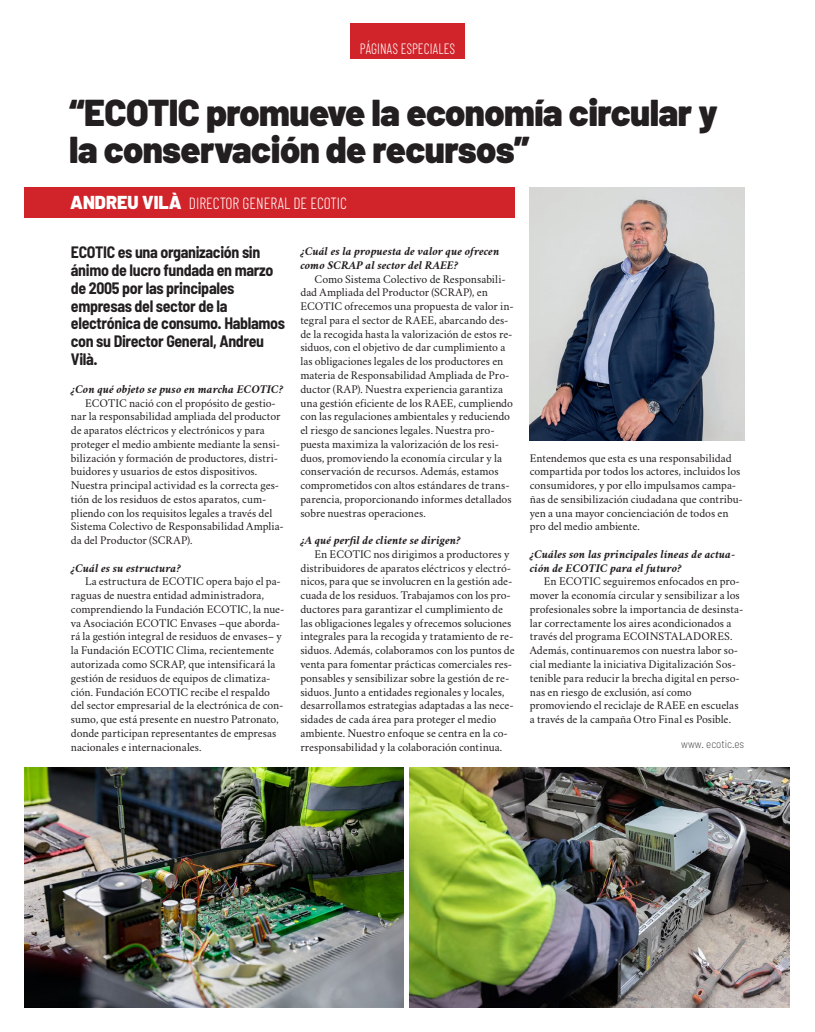
<style>
.page{position:relative;width:815px;height:1032px;background:#fff}
.page>*{position:absolute;margin:0;border:0;box-sizing:border-box;transform-origin:0 0}
.t1{font:900 37.5px/37.5px "Barlow";letter-spacing:-.015em;color:#231f20}
.t2{font:700 semi-condensed 16.5px/17.8px "Barlow";letter-spacing:-.02em;color:#231f20;scale:.96 1}
.t3{font:300 16.25px "Barlow Condensed";color:#fff;scale:.96 1}
.t4{font:300 15px "Barlow Condensed";color:#fff;scale:.9 1}
.t5{font:italic 700 11.88px/13.8px "Crimson";color:#231f20}
.t6{font:11.62px/13.8px "Crimson";color:#231f20}
.t7{font:200 semi-condensed 11.12px "Barlow";color:#231f20}
.s1{font-family:"Barlow";font-weight:900;font-size:18.75px}
</style>
<div class="page">
<div style="left:350px;top:23px;width:115px;height:35px;background:#d1232a"></div>
<div style="left:24px;top:187px;width:491px;height:31px;background:#d1232a"></div>
<img style="left:530px;top:187px;width:214px;height:253px">
<img style="left:24px;top:767px;width:380px;height:239px">
<img style="left:409px;top:767px;width:380px;height:239px">
<p class="t4" style="left:360px;top:40px;width:107px">PÁGINAS ESPECIALES</p>
<h1 class="t1" style="left:69px;top:94px;width:650px">“ECOTIC promueve la economía circular y la conservación de recursos”</h1>
<h3 class="t3" style="left:70px;top:193px;width:290px"><span class="s1">ANDREU VILÀ</span> DIRECTOR GENERAL DE ECOTIC</h3>
<h2 class="t2" style="left:71px;top:243px;width:225px">ECOTIC es una organización sin ánimo de lucro fundada en marzo de 2005 por las principales empresas del sector de la electrónica de consumo. Hablamos con su Director General, Andreu<br>Vilà.</h2>
<p class="t5" style="left:71px;top:381px;width:214px">¿Con qué objeto se puso en marcha ECOTIC?</p>
<p class="t6" style="left:71px;top:395px;width:215px;text-indent:14px">ECOTIC nació con el propósito de gestio&shy;nar la responsabilidad ampliada del productor de aparatos eléctricos y electrónicos y para proteger el medio ambiente mediante la sensi&shy;bilización y formación de productores, distri&shy;buidores y usuarios de estos dispositivos.<br>Nuestra principal actividad es la correcta ges&shy;tión de los residuos de estos aparatos, cum&shy;pliendo con los requisitos legales a través del Sistema Colectivo de Responsabilidad Amplia&shy;da del Productor (SCRAP).</p>
<p class="t5" style="left:71px;top:560px;width:112px">¿Cuál es su estructura?</p>
<p class="t6" style="left:71px;top:574px;width:215px;text-indent:14px">La estructura de ECOTIC opera bajo el pa&shy;raguas de nuestra entidad administradora, comprendiendo la Fundación ECOTIC, la nue&shy;va Asociación ECOTIC Envases –que aborda&shy;rá la gestión integral de residuos de envases– y la Fundación ECOTIC Clima, recientemente autorizada como SCRAP, que intensificará la gestión de residuos de equipos de climatiza&shy;ción. Fundación ECOTIC recibe el respaldo del sector empresarial de la electrónica de con&shy;sumo, que está presente en nuestro Patronato, donde participan representantes de empresas nacionales e internacionales.</p>
<p class="t5" style="left:300px;top:244px;width:201px">¿Cuál es la propuesta de valor que ofrecen como SCRAP al sector del RAEE?</p>
<p class="t6" style="left:300px;top:271px;width:215px;text-indent:14px">Como Sistema Colectivo de Responsabili&shy;dad Ampliada del Productor (SCRAP), en ECOTIC ofrecemos una propuesta de valor in&shy;tegral para el sector de RAEE, abarcando des&shy;de la recogida hasta la valorización de estos re&shy;siduos, con el objetivo de dar cumplimiento a las obligaciones legales de los productores en materia de Responsabilidad Ampliada de Pro&shy;ductor (RAP). Nuestra experiencia garantiza una gestión eficiente de los RAEE, cumpliendo con las regulaciones ambientales y reduciendo el riesgo de sanciones legales. Nuestra pro&shy;puesta maximiza la valorización de los resi&shy;duos, promoviendo la economía circular y la conservación de recursos. Además, estamos comprometidos con altos estándares de trans&shy;parencia, proporcionando informes detallados sobre nuestras operaciones.</p>
<p class="t5" style="left:300px;top:532px;width:162px">¿A qué perfil de cliente se dirigen?</p>
<p class="t6" style="left:300px;top:546px;width:216px;text-indent:14px">En ECOTIC nos dirigimos a productores y distribuidores de aparatos eléctricos y electró&shy;nicos, para que se involucren en la gestión ade&shy;cuada de los residuos. Trabajamos con los pro&shy;ductores para garantizar el cumplimiento de las obligaciones legales y ofrecemos soluciones integrales para la recogida y tratamiento de re&shy;siduos. Además, colaboramos con los puntos de venta para fomentar prácticas comerciales res&shy;ponsables y sensibilizar sobre la gestión de re&shy;siduos. Junto a entidades regionales y locales, desarrollamos estrategias adaptadas a las nece&shy;sidades de cada área para proteger el medio ambiente. Nuestro enfoque se centra en la co&shy;rresponsabilidad y la colaboración continua.</p>
<p class="t6" style="left:530px;top:450px;width:215px">Entendemos que esta es una responsabilidad compartida por todos los actores, incluidos los consumidores, y por ello impulsamos campa&shy;ñas de sensibilización ciudadana que contribu&shy;yen a una mayor concienciación de todos en pro del medio ambiente.</p>
<p class="t5" style="left:530px;top:546px;width:207px">¿Cuáles son las principales líneas de actua&shy;ción de ECOTIC para el futuro?</p>
<p class="t6" style="left:530px;top:574px;width:215px;text-indent:14px">En ECOTIC seguiremos enfocados en pro&shy;mover la economía circular y sensibilizar a los profesionales sobre la importancia de desinsta&shy;lar correctamente los aires acondicionados a través del programa ECOINSTALADORES.<br>Además, continuaremos con nuestra labor so&shy;cial mediante la iniciativa Digitalización Sos&shy;tenible para reducir la brecha digital en perso&shy;nas en riesgo de exclusión, así como promoviendo el reciclaje de RAEE en escuelas a través de la campaña Otro Final es Posible.</p>
<p class="t7" style="left:681px;top:736px;width:64px">www. ecotic.es</p>
</div>
